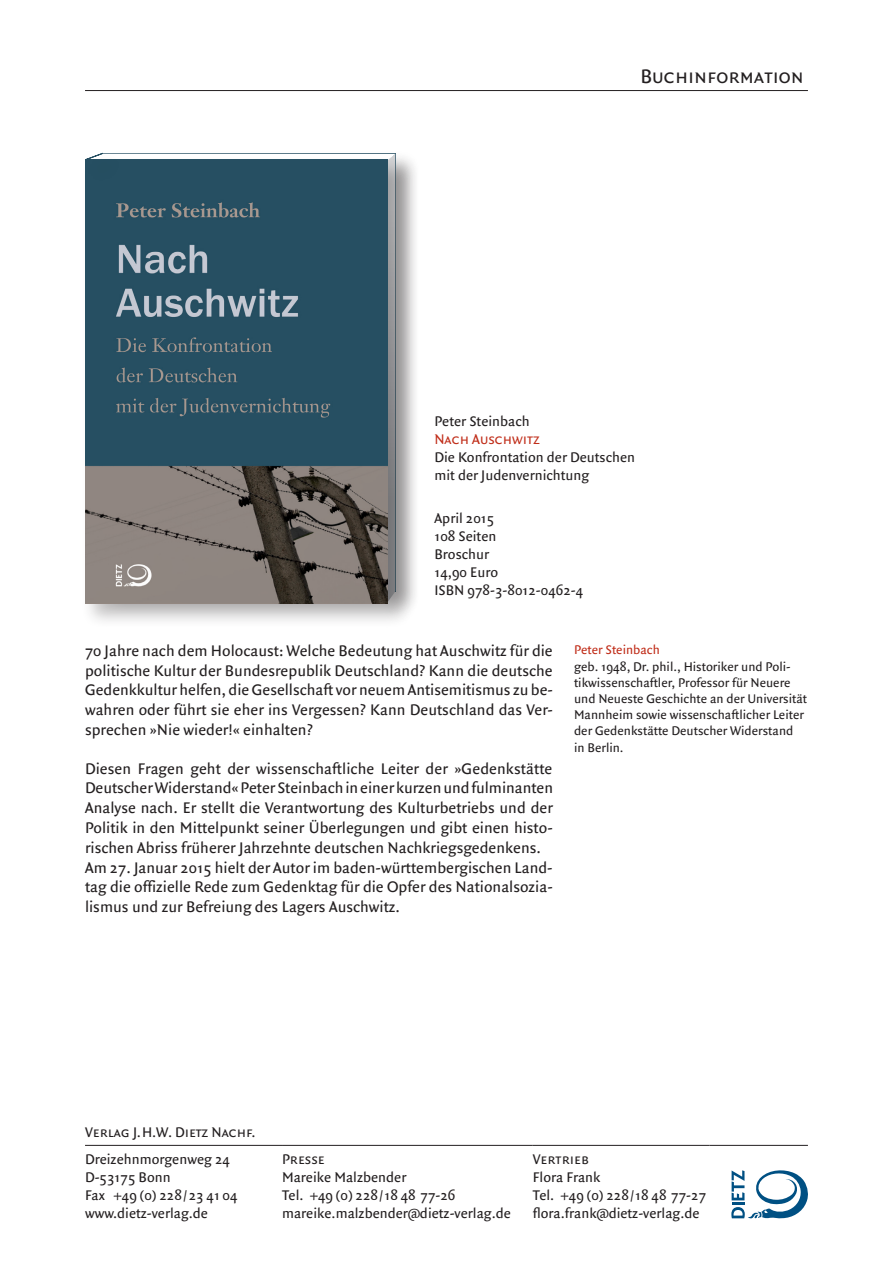
<style>
.page{position:relative;width:893px;height:1263px;background:#fff}
.page>*{position:absolute;margin:0;border:0;box-sizing:border-box;transform-origin:0 0}
.t1{font:21px "Quadraat Sans Small Caps";color:#231f20}
.t2{font:16.5px/19.8px "Quadraat Sans";color:#231f20;text-align:justify}
.t3{font:15px/18px "Quadraat Sans";color:#231f20}
.t4{font:15px "Quadraat Sans Small Caps";color:#231f20}
.t5{font:15px "Quadraat Sans Small Caps";color:#c02d19}
.t6{font:13.5px/16.2px "Quadraat Sans";color:#231f20}
.t7{font:13.5px "Quadraat Sans";color:#c02d19}
</style>
<div class="page">
<div style="left:383px;top:152px;width:37px;height:474px;background:#f5f5f5"></div>
<div style="left:81px;top:156px;width:331px;height:473px;background:#231f20;opacity:.28"></div>
<svg style="left:85px;top:153px;width:311px;height:451px;background:#49606a"></svg>
<hr style="left:85px;top:90px;width:723px;height:1px;background:#231f20">
<hr style="left:85px;top:1145px;width:197px;height:1px;background:#231f20">
<hr style="left:282px;top:1145px;width:251px;height:1px;background:#231f20">
<hr style="left:533px;top:1145px;width:177px;height:1px;background:#231f20">
<hr style="left:710px;top:1145px;width:98px;height:1px;background:#231f20">
<svg style="left:731px;top:1170px;width:77px;height:48px"></svg>
<p class="t1" style="left:640px;top:64px;width:165px">Buchinformation</p>
<p class="t3" style="left:434px;top:412px;width:97px">Peter Steinbach</p>
<p class="t5" style="left:434px;top:430px;width:107px">Nach Auschwitz</p>
<p class="t3" style="left:434px;top:448px;width:202px">Die Konfrontation der Deutschen mit der Judenvernichtung</p>
<p class="t3" style="left:434px;top:510px;width:150px">April 2015<br>108 Seiten<br>Broschur<br>14,90 Euro<br>ISBN 978-3-8012-0462-4</p>
<p class="t2" style="left:85px;top:641px;width:469px">70 Jahre nach dem Holocaust: Welche Bedeutung hat Auschwitz für die politische Kultur der Bundesrepublik Deutschland? Kann die deutsche Gedenkkultur helfen, die Gesellschaft vor neuem Antisemitismus zu be&shy;wahren oder führt sie eher ins Vergessen? Kann Deutschland das Ver&shy;sprechen »Nie wieder!« einhalten?</p>
<p class="t2" style="left:85px;top:759px;width:470px;text-align:left">Diesen Fragen geht der wissenschaftliche Leiter der »Gedenkstätte Deutscher Widerstand« Peter Steinbach in einer kurzen und fulminanten Analyse nach. Er stellt die Verantwortung des Kulturbetriebs und der Politik in den Mittelpunkt seiner Überlegungen und gibt einen histo&shy;rischen Abriss früherer Jahrzehnte deutschen Nachkriegsgedenkens.<br>Am 27. Januar 2015 hielt der Autor im baden-württembergischen Land&shy;tag die offizielle Rede zum Gedenktag für die Opfer des Nationalsozia&shy;lismus und zur Befreiung des Lagers Auschwitz.</p>
<p class="t7" style="left:574px;top:642px;width:87px">Peter Steinbach</p>
<p class="t6" style="left:574px;top:658px;width:235px">geb. 1948, Dr. phil., Historiker und Poli&shy;tikwissenschaftler, Professor für Neuere und Neueste Geschichte an der Universität Mannheim sowie wissenschaftlicher Leiter der Gedenkstätte Deutscher Widerstand in Berlin.</p>
<p class="t4" style="left:85px;top:1123px;width:172px">Verlag J.H.W. Dietz Nachf.</p>
<p class="t3" style="left:85px;top:1151px;width:154px">Dreizehnmorgenweg 24<br>D-53175 Bonn<br>Fax +49 (0) 228/23 41 04 www.dietz-verlag.de</p>
<p class="t4" style="left:282px;top:1151px;width:44px">Presse</p>
<p class="t3" style="left:282px;top:1169px;width:230px">Mareike Malzbender<br>Tel. +49 (0) 228/18 48 77-26 mareike.malzbender@dietz-verlag.de</p>
<p class="t4" style="left:533px;top:1151px;width:58px">Vertrieb</p>
<p class="t3" style="left:533px;top:1169px;width:175px">Flora Frank<br>Tel. +49 (0) 228/18 48 77-27 flora.frank@dietz-verlag.de</p>
</div>
